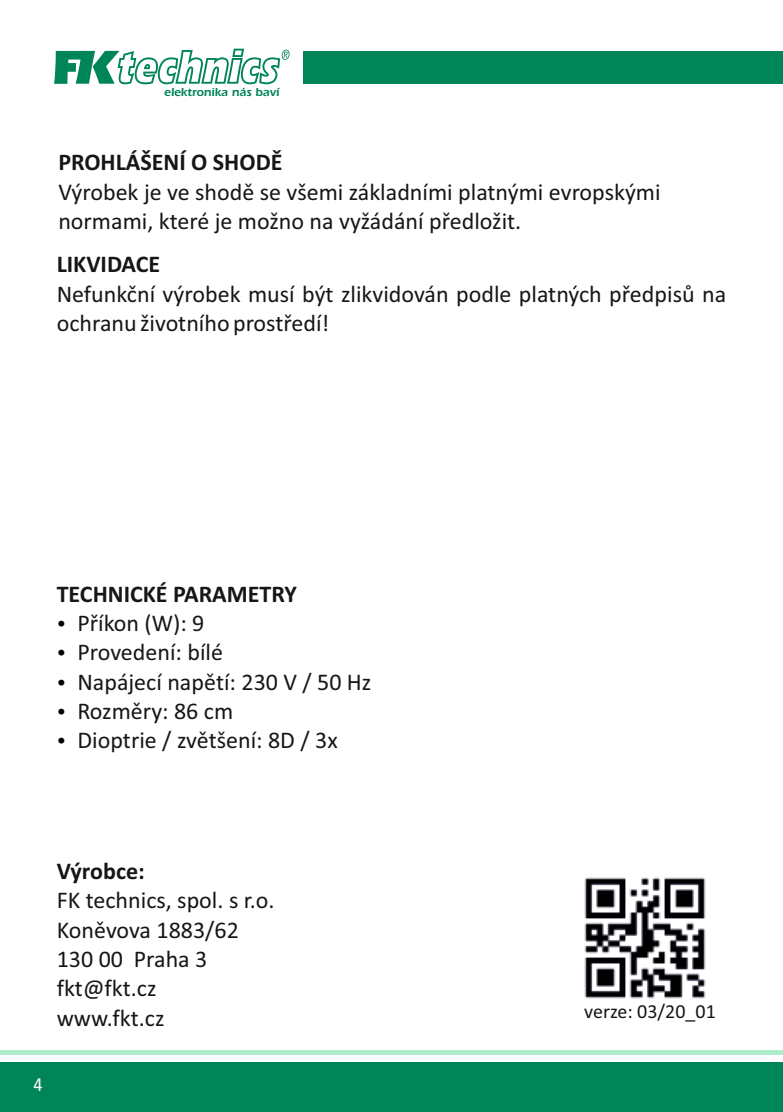
<style>
.page{position:relative;width:783px;height:1112px;background:#fff}
.page>*{position:absolute;margin:0;border:0;box-sizing:border-box;transform-origin:0 0}
.t1{font:24px/29.2px "Calibri";color:#151616}
.t2{font:700 24px "Calibri";color:#151616}
.t3{font:20px "Calibri";color:#151616}
.t4{font:20px "Calibri";color:#fff;scale:.91 1}
.t5{font:900 12px "Erie";color:#008559}
</style>
<div class="page">
<img style="left:584px;top:877px;width:122px;height:122px">
<div style="left:0;top:1062px;width:782px;height:49px;background:#008559"></div>
<div style="left:0;top:1050px;width:782px;height:5px;background:#adeccd"></div>
<div style="left:281px;top:50px;width:8px;height:10px;background:#339d7a;border-radius:50%"></div>
<svg style="left:282px;top:50px;width:7px;height:9px"></svg>
<svg style="left:54px;top:49px;width:233px;height:35px"></svg>
<div style="left:303px;top:51px;width:479px;height:33px;background:#008559"></div>
<p class="t5" style="left:164px;top:87px;width:117px">elektronika nás baví</p>
<p class="t2" style="left:58px;top:152px;width:226px">PROHLÁŠENÍ O SHODĚ</p>
<p class="t1" style="left:58px;top:179px;width:603px">Výrobek je ve shodě se všemi základními platnými evropskými normami, které je možno na vyžádání předložit.</p>
<p class="t2" style="left:57px;top:254px;width:105px">LIKVIDACE</p>
<p class="t1" style="left:57px;top:281px;width:670px">Nefunkční výrobek musí být zlikvidován podle platných předpisů na ochranu životního prostředí!</p>
<p class="t2" style="left:57px;top:583px;width:242px">TECHNICKÉ PARAMETRY</p>
<p class="t1" style="left:77px;top:610px;width:295px">Příkon (W): 9<br>Provedení: bílé<br>Napájecí napětí: 230 V / 50 Hz<br>Rozměry: 86 cm<br>Dioptrie / zvětšení: 8D / 3x</p>
<p class="t2" style="left:57px;top:860px;width:90px">Výrobce:</p>
<p class="t1" style="left:57px;top:887px;width:219px">FK technics, spol. s r.o.<br>Koněvova 1883/62<br>130 00 Praha 3 fkt@fkt.cz<br>www.fkt.cz</p>
<p class="t4" style="left:33px;top:1075px;width:12px">4</p>
<p class="t3" style="left:584px;top:1002px;width:133px">verze: 03/20_01</p>
</div>
